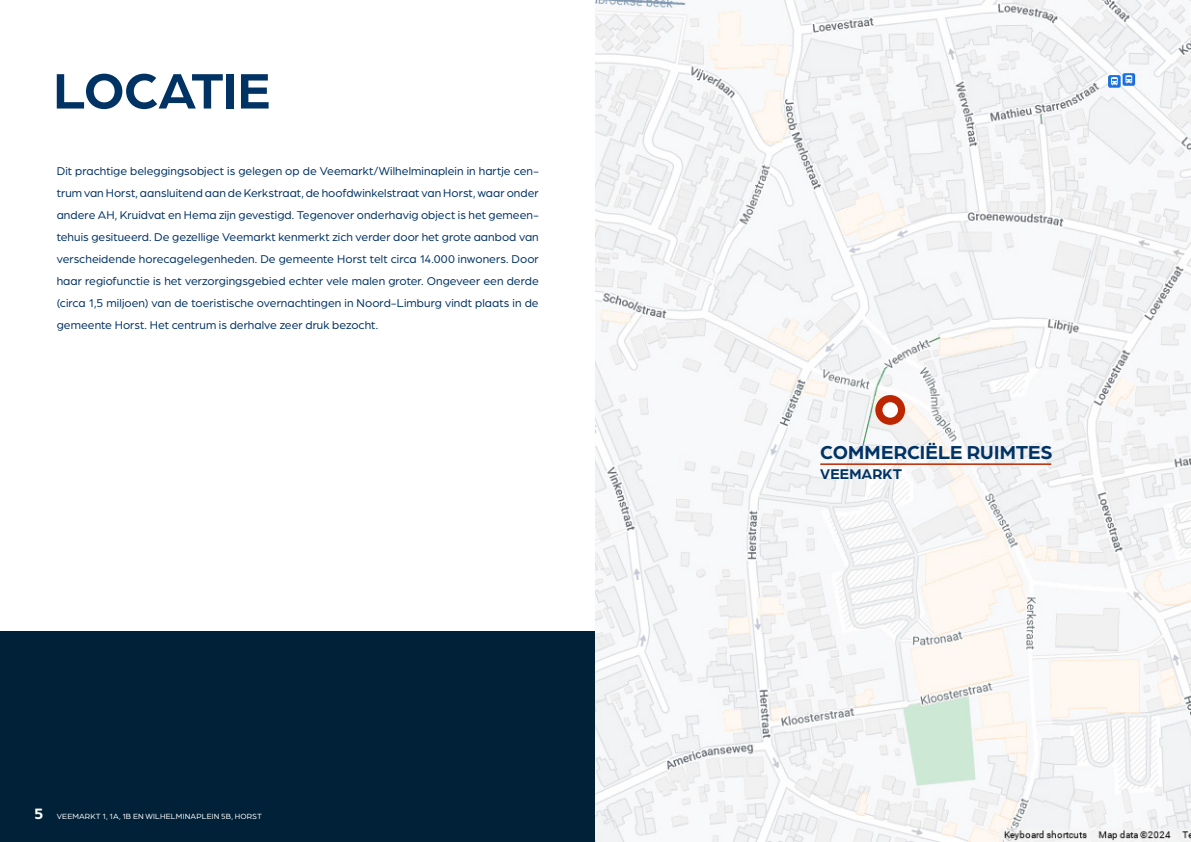
<style>
.page{position:relative;width:1191px;height:842px;background:#fff}
.page>*{position:absolute;margin:0;border:0;box-sizing:border-box;transform-origin:0 0}
.Koppen_groot_blauw{font:700 53px "Arboria";letter-spacing:-.015em;color:#003264}
.t1{font:700 20px "Arboria";letter-spacing:.01em;color:#003264}
.t2{font:700 15px "Arboria";letter-spacing:.01em;color:#003264}
.Broodtekst_blauw{font:12px/22px "Arboria";color:#003264;text-align:justify}
.t3{font:8px "Arboria";letter-spacing:.02em;color:#fff}
.s1{font-weight:700;font-size:16px}
</style>
<div class="page">
<div style="left:0;top:631px;width:1191px;height:211px;background:#002138"></div>
<img style="left:595px;top:0;width:596px;height:842px">
<hr style="left:821px;top:463px;width:229px;height:2px;background:#bc2701">
<div style="left:875px;top:395px;width:30px;height:30px;background:#bc2701;border-radius:50%"></div>
<div style="left:882px;top:402px;width:16px;height:16px;background:#fff;border-radius:50%"></div>
<p class="Koppen_groot_blauw" style="left:53px;top:54px;width:218px">LOCATIE</p>
<p class="Broodtekst_blauw" style="left:57px;top:159px;width:483px">Dit prachtige beleggingsobject is gelegen op de Veemarkt/Wilhelminaplein in hartje cen&shy;trum van Horst, aansluitend aan de Kerkstraat, de hoofdwinkelstraat van Horst, waar onder andere AH, Kruidvat en Hema zijn gevestigd. Tegenover onderhavig object is het gemeen&shy;tehuis gesitueerd. De gezellige Veemarkt kenmerkt zich verder door het grote aanbod van verscheidende horecagelegenheden. De gemeente Horst telt circa 14.000 inwoners. Door haar regiofunctie is het verzorgingsgebied echter vele malen groter. Ongeveer een derde (circa 1,5 miljoen) van de toeristische overnachtingen in Noord-Limburg vindt plaats in de gemeente Horst. Het centrum is derhalve zeer druk bezocht.</p>
<p class="t3" style="left:34px;top:811px;width:229px"><span class="s1">5</span> VEEMARKT 1, 1A, 1B EN WILHELMINAPLEIN 5B, HORST</p>
<p class="t1" style="left:820px;top:438px;width:234px">COMMERCIËLE RUIMTES</p>
<p class="t2" style="left:820px;top:463px;width:83px">VEEMARKT</p>
</div>
